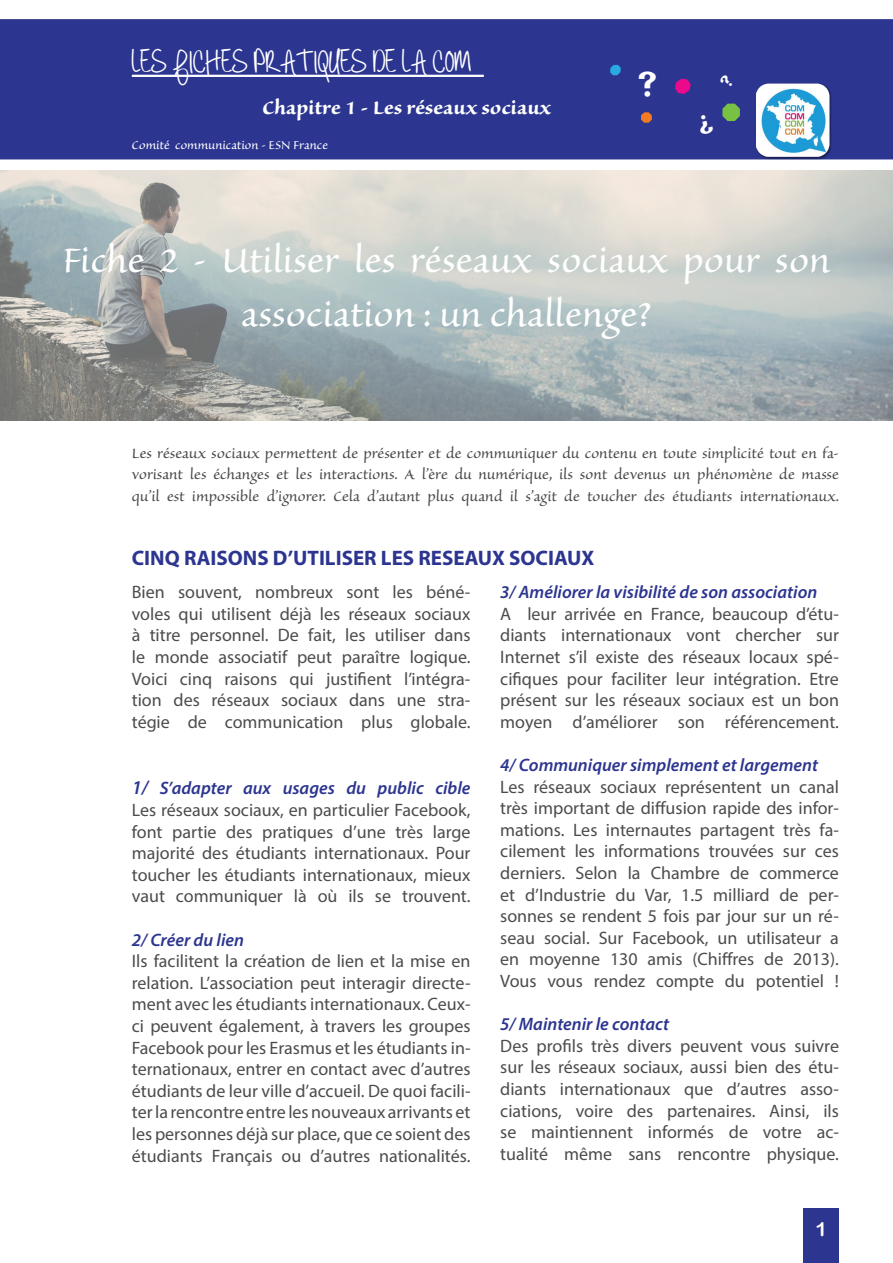
<style>
.page{position:relative;width:893px;height:1263px;background:#fff}
.page>*{position:absolute;margin:0;border:0;box-sizing:border-box;transform-origin:0 0}
.t1{font:45px/54px "Sanvito Pro";color:#fff;text-align:center}
.t2{font:700 45px "Always Forever";color:#fff}
.t3{font:700 24px "Sanvito Pro";color:#fff}
.t4{font:700 21px "Myriad Pro";color:#2c3590}
.t5{font:19.5px "Arial Rounded MT Bold";color:#fff}
.t6{font:18px/21.6px "Myriad Pro";color:#4b4c4d;text-align:justify}
.t7{font:18px/21.6px "Sanvito Pro";color:#4b4c4d;text-align:justify}
.t8{font:italic 600 18px "Myriad Pro";color:#2c3590}
.t9{font:15px "Sanvito Pro";color:#fff}
.s1{font-weight:600;font-style:italic;font-size:19.5px;color:#2c3590}
.s2{font-weight:600;font-style:italic;color:#2c3590}
</style>
<div class="page">
<img style="left:0;top:170px;width:893px;height:251px">
<div style="left:0;top:19px;width:893px;height:140px;background:#2c3590"></div>
<hr style="left:132px;top:75px;width:352px;height:2px;background:#fff">
<svg style="left:641px;top:112px;width:11px;height:11px"></svg>
<svg style="left:722px;top:104px;width:18px;height:17px"></svg>
<svg style="left:675px;top:79px;width:16px;height:15px"></svg>
<svg style="left:610px;top:65px;width:11px;height:10px"></svg>
<div style="left:804px;top:1209px;width:35px;height:54px;background:#2c3590"></div>
<img style="left:755px;top:83px;width:77px;height:76px">
<svg style="left:756px;top:84px;width:73px;height:73px"></svg>
<svg style="left:639px;top:71px;width:17px;height:26px"></svg>
<svg style="left:697px;top:114px;width:17px;height:22px"></svg>
<svg style="left:719px;top:74px;width:15px;height:15px"></svg>
<h1 class="t2" style="left:132px;top:44px;width:341px">LES FICHES PRATIQUES DE LA COM</h1>
<h2 class="t3" style="left:263px;top:94px;width:290px">Chapitre 1 - Les réseaux sociaux</h2>
<p class="t9" style="left:132px;top:137px;width:198px">Comité communication - ESN France</p>
<h1 class="t1" style="left:63px;top:234px;width:769px">Fiche 2 - Utiliser les réseaux sociaux pour son association : un challenge?</h1>
<p class="t7" style="left:132px;top:442px;width:709px">Les réseaux sociaux permettent de présenter et de communiquer du contenu en toute simplicité tout en fa&shy;vorisant les échanges et les interactions. A l’ère du numérique, ils sont devenus un phénomène de masse qu’il est impossible d’ignorer. Cela d’autant plus quand il s’agit de toucher des étudiants internationaux.</p>
<p class="t4" style="left:132px;top:545px;width:464px">CINQ RAISONS D’UTILISER LES RESEAUX SOCIAUX</p>
<p class="t6" style="left:132px;top:581px;width:340px">Bien souvent, nombreux sont les béné&shy;voles qui utilisent déjà les réseaux sociaux à titre personnel. De fait, les utiliser dans le monde associatif peut paraître logique.<br>Voici cinq raisons qui justifient l’intégra&shy;tion des réseaux sociaux dans une stra&shy;tégie de communication plus globale.</p>
<p class="t6" style="left:132px;top:777px;width:340px"><span class="s1">1/</span> <span class="s2">S’adapter aux usages du public cible </span>Les réseaux sociaux, en particulier Facebook, font partie des pratiques d’une très large majorité des étudiants internationaux. Pour toucher les étudiants internationaux, mieux vaut communiquer là où ils se trouvent.</p>
<p class="t8" style="left:132px;top:928px;width:114px">2/ Créer du lien</p>
<p class="t6" style="left:132px;top:950px;width:340px">Ils facilitent la création de lien et la mise en relation. L’association peut interagir directe&shy;ment avec les étudiants internationaux. Ceux&shy;ci peuvent également, à travers les groupes Facebook pour les Erasmus et les étudiants in&shy;ternationaux, entrer en contact avec d’autres étudiants de leur ville d’accueil. De quoi facili&shy;ter la rencontre entre les nouveaux arrivants et les personnes déjà sur place, que ce soient des étudiants Français ou d’autres nationalités.</p>
<p class="t8" style="left:500px;top:581px;width:319px">3/ Améliorer la visibilité de son association</p>
<p class="t6" style="left:500px;top:603px;width:340px">A leur arrivée en France, beaucoup d’étu&shy;diants internationaux vont chercher sur Internet s’il existe des réseaux locaux spé&shy;cifiques pour faciliter leur intégration. Etre présent sur les réseaux sociaux est un bon moyen d’améliorer son référencement.</p>
<p class="t8" style="left:500px;top:753px;width:319px">4/ Communiquer simplement et largement</p>
<p class="t6" style="left:500px;top:775px;width:340px">Les réseaux sociaux représentent un canal très important de diffusion rapide des infor&shy;mations. Les internautes partagent très fa&shy;cilement les informations trouvées sur ces derniers. Selon la Chambre de commerce et d’Industrie du Var, 1.5 milliard de per&shy;sonnes se rendent 5 fois par jour sur un ré&shy;seau social. Sur Facebook, un utilisateur a en moyenne 130 amis (Chiffres de 2013).<br>Vous vous rendez compte du potentiel !</p>
<p class="t8" style="left:500px;top:1013px;width:170px">5/ Maintenir le contact</p>
<p class="t6" style="left:500px;top:1035px;width:340px">Des profils très divers peuvent vous suivre sur les réseaux sociaux, aussi bien des étu&shy;diants internationaux que d’autres asso&shy;ciations, voire des partenaires. Ainsi, ils se maintiennent informés de votre ac&shy;tualité même sans rencontre physique.</p>
<p class="t5" style="left:815px;top:1217px;width:13px">1</p>
</div>
